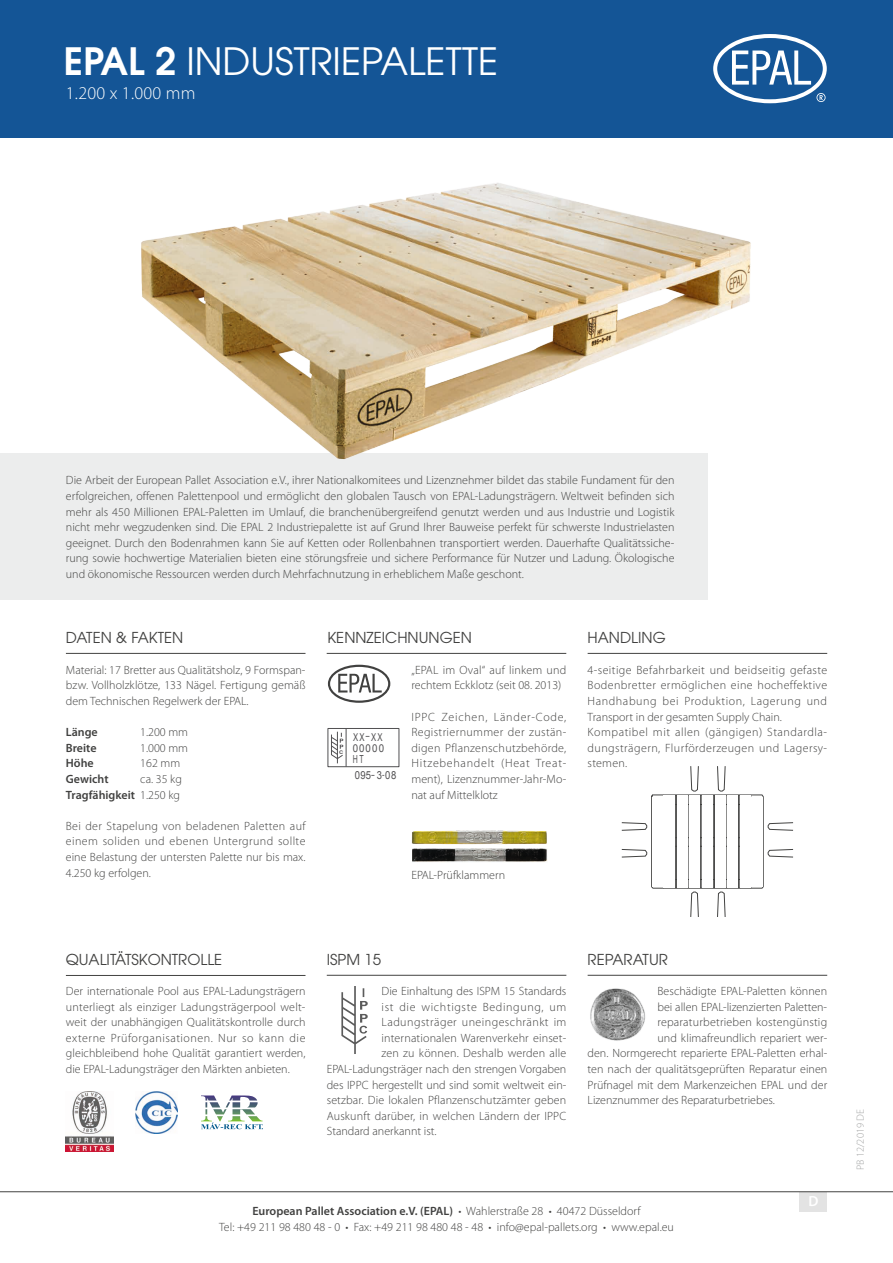
<style>
.page{position:relative;width:893px;height:1263px;background:#fff}
.page>*{position:absolute;margin:0;border:0;box-sizing:border-box;transform-origin:0 0}
.t1{font:37.5px "ITC Avant Garde W1 G";color:#fff}
.t2{font:300 18px "Myriad Pro";letter-spacing:.015em;color:#fff}
.t3{font:15px "ITC Avant Garde W1 G";color:#414140}
.t4{font:600 14.7px "Myriad Pro";color:#fff}
.t5{font:300 12px/15.6px "Myriad Pro";letter-spacing:.005em;color:#414140;text-align:justify}
.t6{font:300 12px/15.6px "Myriad Pro";letter-spacing:.035em;color:#414140}
.t7{font:300 12px "Myriad Pro";letter-spacing:.04em;color:#414140}
.t8{font:300 12px "Myriad Pro";letter-spacing:.05em;color:#414140}
.t9{font:600 12px "Myriad Pro";color:#414140}
.t10{font:11.1px/15.9px "Arial";color:#515052;scale:.63 1}
.t11{font:11.1px "Arial";color:#515052;scale:.85 1}
.t12{font:10.8px "Arial";letter-spacing:.155em;color:#515052;scale:.9 1}
.t13{font:10.8px "Arial";letter-spacing:.155em;color:#515052;scale:.71 1}
.t14{font:300 10.5px "Myriad Pro";color:#a4a5a5}
.t15{font:10.35px "Arial";color:#515052;scale:.66 1}
.t16{font:700 4.95px "Arial";color:#515052;scale:1.16 1}
.s1{font-weight:600}
.s2{font-size:10.35px}
</style>
<div class="page">
<div style="left:800px;top:1192px;width:27px;height:19px;background:#e3e3e3"></div>
<div style="left:0;top:0;width:893px;height:137px;background:#145596"></div>
<svg style="left:713px;top:34px;width:114px;height:69px"></svg>
<hr style="left:0;top:1191px;width:893px;height:1px;background:#434342">
<hr style="left:66px;top:653px;width:239px;height:1px;background:#434342">
<hr style="left:588px;top:653px;width:239px;height:1px;background:#434342">
<hr style="left:327px;top:653px;width:239px;height:1px;background:#434342">
<hr style="left:327px;top:975px;width:239px;height:1px;background:#434342">
<hr style="left:588px;top:975px;width:239px;height:1px;background:#434342">
<hr style="left:66px;top:975px;width:239px;height:1px;background:#434342">
<img style="left:66px;top:1092px;width:48px;height:59px">
<img style="left:135px;top:1092px;width:42px;height:41px">
<svg style="left:201px;top:1095px;width:62px;height:34px"></svg>
<div style="left:0;top:453px;width:707px;height:147px;background:#eceded"></div>
<svg style="left:341px;top:986px;width:27px;height:68px"></svg>
<img style="left:590px;top:988px;width:56px;height:53px">
<svg style="left:328px;top:665px;width:62px;height:38px"></svg>
<div style="left:328px;top:728px;width:71px;height:39px;border:1px solid #515052"></div>
<hr style="left:346px;top:728px;width:1px;height:39px;background:#515052">
<hr style="left:337px;top:732px;width:1px;height:31px;background:#515052">
<svg style="left:331px;top:733px;width:13px;height:26px"></svg>
<img style="left:141px;top:183px;width:610px;height:287px">
<svg style="left:621px;top:766px;width:173px;height:151px"></svg>
<hr style="left:675px;top:804px;width:65px;height:1px;background:#434342">
<hr style="left:663px;top:795px;width:1px;height:93px;background:#434342">
<hr style="left:675px;top:795px;width:1px;height:93px;background:#434342">
<hr style="left:676px;top:795px;width:1px;height:93px;background:#434342">
<hr style="left:688px;top:795px;width:1px;height:93px;background:#434342">
<hr style="left:700px;top:795px;width:1px;height:93px;background:#434342">
<hr style="left:713px;top:795px;width:1px;height:93px;background:#434342">
<hr style="left:714px;top:795px;width:1px;height:93px;background:#434342">
<hr style="left:726px;top:795px;width:1px;height:93px;background:#434342">
<hr style="left:738px;top:795px;width:1px;height:93px;background:#434342">
<hr style="left:739px;top:795px;width:1px;height:93px;background:#434342">
<hr style="left:675px;top:837px;width:65px;height:1px;background:#434342">
<hr style="left:675px;top:846px;width:65px;height:1px;background:#434342">
<hr style="left:675px;top:879px;width:65px;height:1px;background:#434342">
<div style="left:652px;top:797px;width:11px;height:90px;background:#fff"></div>
<div style="left:664px;top:795px;width:11px;height:93px;background:#fff"></div>
<div style="left:677px;top:795px;width:11px;height:93px;background:#fff"></div>
<div style="left:689px;top:795px;width:11px;height:93px;background:#fff"></div>
<div style="left:702px;top:795px;width:11px;height:93px;background:#fff"></div>
<div style="left:715px;top:795px;width:11px;height:93px;background:#fff"></div>
<div style="left:727px;top:795px;width:11px;height:93px;background:#fff"></div>
<div style="left:740px;top:795px;width:11px;height:93px;background:#fff"></div>
<div style="left:751px;top:797px;width:12px;height:89px;background:#fff"></div>
<img style="left:411px;top:830px;width:136px;height:15px">
<img style="left:412px;top:849px;width:135px;height:13px">
<h1 class="t1" style="left:64px;top:38px;width:436px"><span class="s1">EPAL 2</span> INDUSTRIEPALETTE</h1>
<h2 class="t2" style="left:66px;top:82px;width:131px">1.200 x 1.000 mm</h2>
<p class="t5" style="left:66px;top:472px;width:610px">Die Arbeit der European Pallet Association e.V., ihrer Nationalkomitees und Lizenznehmer bildet das stabile Fundament für den erfolgreichen, offenen Palettenpool und ermöglicht den globalen Tausch von EPAL-Ladungsträgern. Weltweit befinden sich mehr als 450 Millionen EPAL-Paletten im Umlauf, die branchenübergreifend genutzt werden und aus Industrie und Logistik nicht mehr wegzudenken sind. Die EPAL 2 Industriepalette ist auf Grund Ihrer Bauweise perfekt für schwerste Industrielasten geeignet. Durch den Bodenrahmen kann Sie auf Ketten oder Rollenbahnen transportiert werden. Dauerhafte Qualitätssiche&shy;rung sowie hochwertige Materialien bieten eine störungsfreie und sichere Performance für Nutzer und Ladung. Ökologische und ökonomische Ressourcen werden durch Mehrfachnutzung in erheblichem Maße geschont.</p>
<p class="t3" style="left:66px;top:628px;width:119px">DATEN &amp; FAKTEN</p>
<p class="t3" style="left:327px;top:628px;width:146px">KENNZEICHNUNGEN</p>
<p class="t3" style="left:588px;top:628px;width:80px">HANDLING</p>
<p class="t5" style="left:66px;top:662px;width:241px">Material: 17 Bretter aus Qualitätsholz, 9 Formspan&shy;bzw. Vollholzklötze, 133 Nägel. Fertigung gemäß dem Technischen Regelwerk der EPAL.</p>
<p class="t9" style="left:66px;top:724px;width:33px">Länge</p>
<p class="t5" style="left:140px;top:724px;width:49px">1.200 mm</p>
<p class="t9" style="left:66px;top:740px;width:32px">Breite</p>
<p class="t5" style="left:140px;top:740px;width:49px">1.000 mm</p>
<p class="t9" style="left:66px;top:756px;width:29px">Höhe</p>
<p class="t5" style="left:140px;top:755px;width:41px">162 mm</p>
<p class="t9" style="left:66px;top:771px;width:44px">Gewicht</p>
<p class="t5" style="left:66px;top:771px;width:118px;text-align:right">ca. 35 kg<br><span class="s1">Tragfähigkeit</span> 1.250 kg</p>
<p class="t5" style="left:66px;top:818px;width:241px">Bei der Stapelung von beladenen Paletten auf einem soliden und ebenen Untergrund sollte eine Belastung der untersten Palette nur bis max.<br>4.250 kg erfolgen.</p>
<p class="t16" style="left:339px;top:749px;width:5px">C</p>
<p class="t13" style="left:353px;top:730px;width:18px">XX</p>
<p class="t13" style="left:371px;top:730px;width:18px">XX</p>
<p class="t11" style="left:377px;top:768px;width:25px">3 8</p>
<p class="t15" style="left:366px;top:729px;width:7px">–</p>
<p class="t12" style="left:353px;top:741px;width:36px">0 000</p>
<p class="t10" style="left:353px;top:751px;width:61px">HT<br>095<span class="s2">– –</span> 0</p>
<p class="t12" style="left:359px;top:741px;width:7px">0</p>
<p class="t5" style="left:411px;top:662px;width:156px">„EPAL im Oval“ auf linkem und rechtem Eckklotz (seit 08. 2013)</p>
<p class="t5" style="left:411px;top:709px;width:156px">IPPC Zeichen, Länder-Code, Registriernummer der zustän&shy;digen Pflanzenschutzbehörde, Hitzebehandelt (Heat Treat&shy;ment), Lizenznummer-Jahr-Mo&shy;nat auf Mittelklotz</p>
<p class="t6" style="left:588px;top:662px;width:241px">4-seitige Befahrbarkeit und beidseitig gefaste Bodenbretter ermöglichen eine hocheffektive Handhabung bei Produktion, Lagerung und Transport in der gesamten Supply Chain.<br>Kompatibel mit allen (gängigen) Standardla&shy;dungsträgern, Flurförderzeugen und Lagersy&shy;stemen.</p>
<p class="t5" style="left:411px;top:867px;width:95px">EPAL-Prüfklammern</p>
<p class="t3" style="left:66px;top:950px;width:158px">QUALITÄTSKONTROLLE</p>
<p class="t3" style="left:327px;top:950px;width:56px">ISPM 15</p>
<p class="t3" style="left:588px;top:950px;width:82px">REPARATUR</p>
<p class="t5" style="left:66px;top:983px;width:241px">Der internationale Pool aus EPAL-Ladungsträgern unterliegt als einziger Ladungsträgerpool welt&shy;weit der unabhängigen Qualitätskontrolle durch externe Prüforganisationen. Nur so kann die gleichbleibend hohe Qualität garantiert werden, die EPAL-Ladungsträger den Märkten anbieten.</p>
<p class="t5" style="left:382px;top:983px;width:186px">Die Einhaltung des ISPM 15 Standards</p>
<p class="t8" style="left:382px;top:999px;width:186px">ist die wichtigste Bedingung, um</p>
<p class="t7" style="left:382px;top:1015px;width:186px">Ladungsträger uneingeschränkt im</p>
<p class="t5" style="left:382px;top:1030px;width:186px">internationalen Warenverkehr einset-</p>
<p class="t5" style="left:382px;top:1045px;width:186px">zen zu können. Deshalb werden alle</p>
<p class="t5" style="left:327px;top:1061px;width:241px">EPAL-Ladungsträger nach den strengen Vorgaben</p>
<p class="t5" style="left:327px;top:1077px;width:241px">des IPPC hergestellt und sind somit weltweit ein-</p>
<p class="t5" style="left:327px;top:1092px;width:241px">setzbar. Die lokalen Pflanzenschutzämter geben</p>
<p class="t5" style="left:327px;top:1108px;width:241px">Auskunft darüber, in welchen Ländern der IPPC</p>
<p class="t5" style="left:327px;top:1123px;width:111px">Standard anerkannt ist.</p>
<p class="t5" style="left:657px;top:983px;width:171px">Beschädigte EPAL-Paletten können</p>
<p class="t5" style="left:657px;top:999px;width:171px">bei allen EPAL-lizenzierten Paletten-</p>
<p class="t5" style="left:657px;top:1014px;width:171px">reparaturbetrieben kostengünstig</p>
<p class="t5" style="left:657px;top:1030px;width:171px">und klimafreundlich repariert wer-</p>
<p class="t5" style="left:588px;top:1045px;width:241px">den. Normgerecht reparierte EPAL-Paletten erhal-</p>
<p class="t5" style="left:588px;top:1061px;width:241px">ten nach der qualitätsgeprüften Reparatur einen</p>
<p class="t5" style="left:588px;top:1077px;width:241px">Prüfnagel mit dem Markenzeichen EPAL und der</p>
<p class="t5" style="left:588px;top:1092px;width:189px">Lizenznummer des Reparaturbetriebes.</p>
<p class="t5" style="left:219px;top:1203px;width:456px;text-align:center"><span class="s1">European Pallet Association e.V. (EPAL)</span> • Wahlerstraße 28 • 40472 Düsseldorf<br>Tel: +49 211 98 480 48 - 0 • Fax: +49 211 98 480 48 - 48 • info@epal-pallets.org • www.epal.eu</p>
<p class="t4" style="left:808px;top:1192px;width:12px">D</p>
<p class="t14" style="left:854px;top:1170px;width:63px;rotate:-90deg">PB 12/2019 DE</p>
</div>
